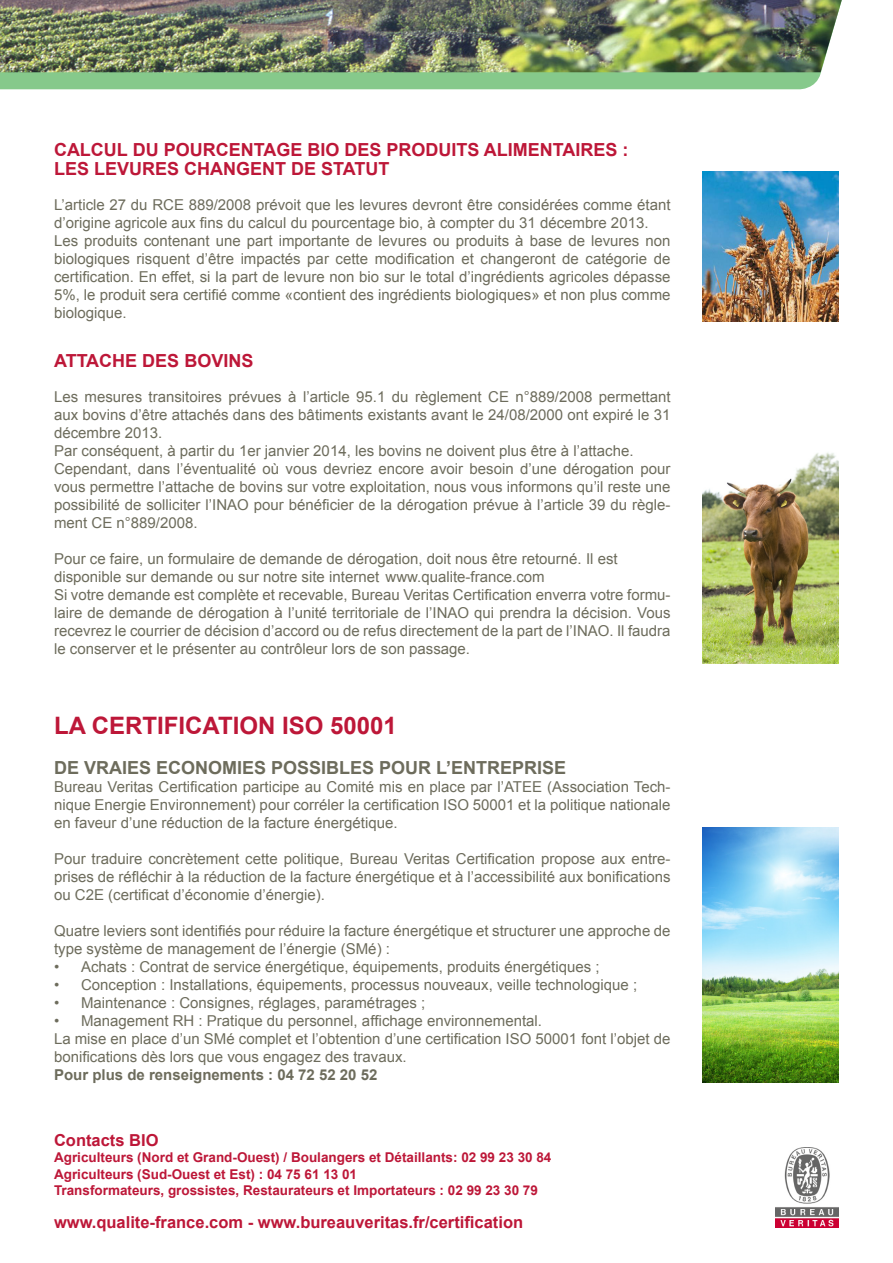
<style>
.page{position:relative;width:893px;height:1263px;background:#fff}
.page>*{position:absolute;margin:0;border:0;box-sizing:border-box;transform-origin:0 0}
.t1{font:700 24px "Arial";color:#bd1738}
.t2{font:700 18px "Arial";color:#bd1738}
.t3{font:700 18px "Arial";color:#6d6c5c}
.t4{font:700 16.5px "Arial";color:#bd1738}
.t5{font:15px/18px "Arial";color:#6d6c5c;text-align:justify}
.t6{font:700 15px "Arial";color:#6d6c5c}
.t7{font:700 13.5px "Arial";color:#bd1738}
</style>
<div class="page">
<svg style="left:0;top:72px;width:821px;height:18px;background:#8bca8f"></svg>
<img style="left:0;top:0;width:842px;height:72px">
<img style="left:775px;top:1148px;width:64px;height:80px">
<img style="left:703px;top:171px;width:136px;height:151px">
<img style="left:703px;top:828px;width:136px;height:255px">
<img style="left:703px;top:453px;width:136px;height:210px">
<p class="t2" style="left:54px;top:137px;width:576px">CALCUL DU POURCENTAGE BIO DES PRODUITS ALIMENTAIRES :</p>
<p class="t2" style="left:54px;top:157px;width:337px">LES LEVURES CHANGENT DE STATUT</p>
<p class="t5" style="left:54px;top:196px;width:618px">L’article 27 du RCE 889/2008 prévoit que les levures devront être considérées comme étant d’origine agricole aux fins du calcul du pourcentage bio, à compter du 31 décembre 2013.</p>
<p class="t5" style="left:54px;top:232px;width:618px">Les produits contenant une part importante de levures ou produits à base de levures non biologiques risquent d’être impactés par cette modification et changeront de catégorie de certification. En effet, si la part de levure non bio sur le total d’ingrédients agricoles dépasse 5%, le produit sera certifié comme «contient des ingrédients biologiques» et non plus comme biologique.</p>
<p class="t2" style="left:54px;top:349px;width:201px">ATTACHE DES BOVINS</p>
<p class="t5" style="left:54px;top:388px;width:618px">Les mesures transitoires prévues à l’article 95.1 du règlement CE n°889/2008 permettant aux bovins d’être attachés dans des bâtiments existants avant le 24/08/2000 ont expiré le 31 décembre 2013.</p>
<p class="t5" style="left:54px;top:442px;width:581px">Par conséquent, à partir du 1er janvier 2014, les bovins ne doivent plus être à l’attache.</p>
<p class="t5" style="left:54px;top:460px;width:618px">Cependant, dans l’éventualité où vous devriez encore avoir besoin d’une dérogation pour vous permettre l’attache de bovins sur votre exploitation, nous vous informons qu’il reste une possibilité de solliciter l’INAO pour bénéficier de la dérogation prévue à l’article 39 du règle&shy;ment CE n°889/2008.</p>
<p class="t5" style="left:54px;top:550px;width:565px">Pour ce faire, un formulaire de demande de dérogation, doit nous être retourné. Il est</p>
<p class="t5" style="left:54px;top:568px;width:492px">disponible sur demande ou sur notre site internet www.qualite-france.com</p>
<p class="t5" style="left:54px;top:586px;width:618px">Si votre demande est complète et recevable, Bureau Veritas Certification enverra votre formu&shy;laire de demande de dérogation à l’unité territoriale de l’INAO qui prendra la décision. Vous recevrez le courrier de décision d’accord ou de refus directement de la part de l’INAO. Il faudra le conserver et le présenter au contrôleur lors de son passage.</p>
<p class="t1" style="left:54px;top:709px;width:344px">LA CERTIFICATION ISO 50001</p>
<p class="t3" style="left:54px;top:755px;width:514px">DE VRAIES ECONOMIES POSSIBLES POUR L’ENTREPRISE</p>
<p class="t5" style="left:54px;top:777px;width:618px">Bureau Veritas Certification participe au Comité mis en place par l’ATEE (Association Tech&shy;nique Energie Environnement) pour corréler la certification ISO 50001 et la politique nationale en faveur d’une réduction de la facture énergétique.</p>
<p class="t5" style="left:54px;top:849px;width:618px">Pour traduire concrètement cette politique, Bureau Veritas Certification propose aux entre&shy;prises de réfléchir à la réduction de la facture énergétique et à l’accessibilité aux bonifications ou C2E (certificat d’économie d’énergie).</p>
<p class="t5" style="left:54px;top:921px;width:618px">Quatre leviers sont identifiés pour réduire la facture énergétique et structurer une approche de type système de management de l’énergie (SMé) :</p>
<p class="t5" style="left:54px;top:957px;width:547px">• Achats : Contrat de service énergétique, équipements, produits énergétiques ;</p>
<p class="t5" style="left:54px;top:975px;width:585px">• Conception : Installations, équipements, processus nouveaux, veille technologique ;</p>
<p class="t5" style="left:54px;top:993px;width:373px">• Maintenance : Consignes, réglages, paramétrages ;</p>
<p class="t5" style="left:54px;top:1011px;width:490px">• Management RH : Pratique du personnel, affichage environnemental.</p>
<p class="t5" style="left:54px;top:1029px;width:618px">La mise en place d’un SMé complet et l’obtention d’une certification ISO 50001 font l’objet de bonifications dès lors que vous engagez des travaux.</p>
<p class="t6" style="left:54px;top:1064px;width:325px">Pour plus de renseignements : 04 72 52 20 52</p>
<p class="t4" style="left:54px;top:1129px;width:106px">Contacts BIO</p>
<p class="t7" style="left:54px;top:1148px;width:499px">Agriculteurs (Nord et Grand-Ouest) / Boulangers et Détaillants: 02 99 23 30 84</p>
<p class="t7" style="left:54px;top:1165px;width:305px">Agriculteurs (Sud-Ouest et Est) : 04 75 61 13 01</p>
<p class="t7" style="left:54px;top:1181px;width:485px">Transformateurs, grossistes, Restaurateurs et Importateurs : 02 99 23 30 79</p>
<p class="t4" style="left:54px;top:1211px;width:471px">www.qualite-france.com - www.bureauveritas.fr/certification</p>
</div>
